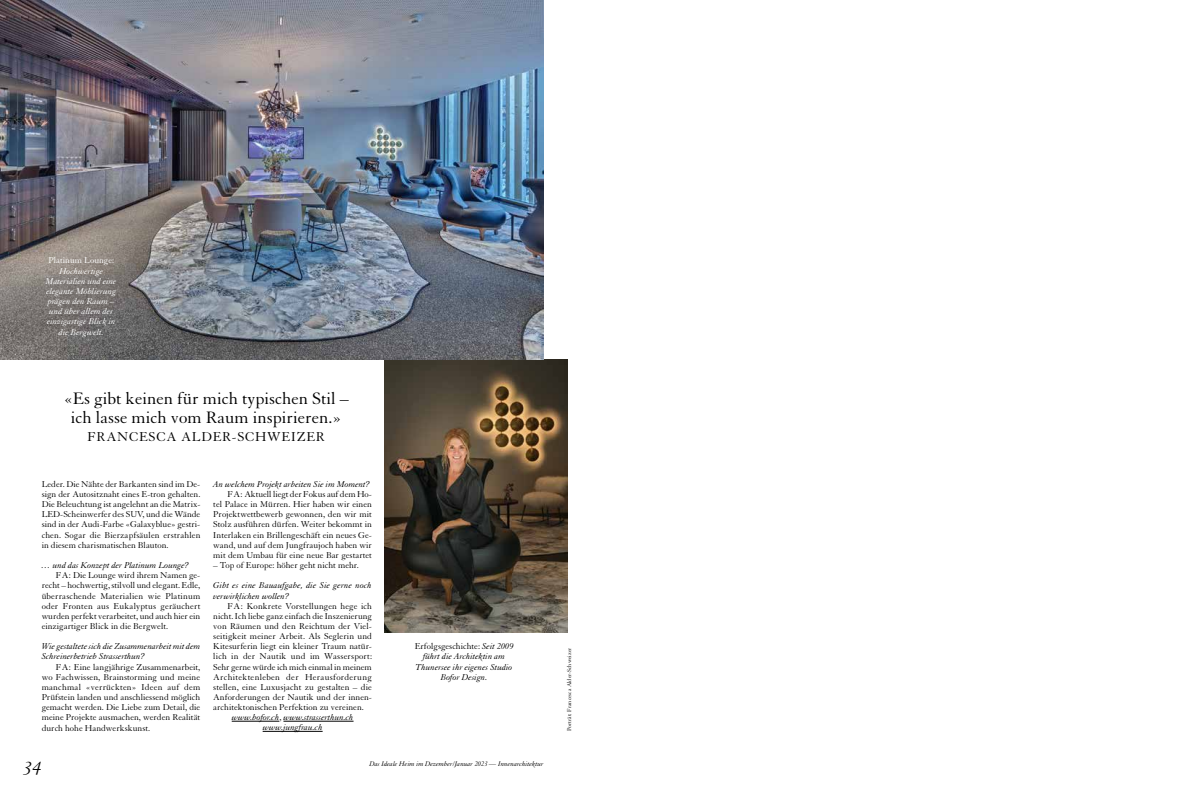
<style>
.page{position:relative;width:1191px;height:794px;background:#fff}
.page>*{position:absolute;margin:0;border:0;box-sizing:border-box;transform-origin:0 0}
.t1{font:20px "Granjon Italic Os F";color:#000}
.t2{font:18px/18.7px "Granjon LT Std";color:#000;text-align:center}
.t3{font:14px "Granjon LT Std";letter-spacing:.05em;color:#000}
.t4{font:9.2px/10.1px "Granjon LT Std";color:#000;text-align:justify}
.t5{font:italic 9.2px/10.1px "Granjon LT Std";color:#000}
.t6{font:italic 9.2px/10.1px "Granjon LT Std";color:#fff;text-align:center}
.t7{font:9.2px "Granjon LT Std";letter-spacing:.025em;color:#000}
.t8{font:9.2px "Granjon LT Std";color:#fff}
.t9{font:italic 7.3px "Granjon LT Std";color:#000}
.t10{font:6px "Granjon LT Std";color:#000}
.s1{font-style:normal}
</style>
<div class="page">
<img style="left:385px;top:360px;width:182px;height:273px">
<img style="left:0;top:0;width:543px;height:360px">
<hr style="left:232px;top:721px;width:47px;height:1px;background:#000">
<hr style="left:283px;top:721px;width:70px;height:1px;background:#000">
<hr style="left:263px;top:731px;width:60px;height:1px;background:#000">
<p class="t8" style="left:48px;top:256px;width:67px">Platinum Lounge:</p>
<p class="t6" style="left:46px;top:266px;width:72px">Hochwertige<br>Materialien und eine elegante Möblierung prägen den Raum – und über allem der einzigartige Blick in die Bergwelt.</p>
<h2 class="t2" style="left:64px;top:389px;width:286px">«Es gibt keinen für mich typischen Stil – ich lasse mich vom Raum inspirieren.»</h2>
<h3 class="t3" style="left:88px;top:429px;width:239px">FRANCESCA ALDER-SCHWEIZER</h3>
<p class="t4" style="left:42px;top:479px;width:160px">Leder. Die Nähte der Barkanten sind im De&shy;sign der Autositznaht eines E-tron gehalten.<br>Die Beleuchtung ist angelehnt an die Matrix-LED-Scheinwerfer des SUV, und die Wände sind in der Audi-Farbe «Galaxyblue» gestri&shy;chen. Sogar die Bierzapfsäulen erstrahlen in diesem charismatischen Blauton.</p>
<p class="t5" style="left:42px;top:560px;width:149px">… und das Konzept der Platinum Lounge?</p>
<p class="t4" style="left:42px;top:570px;width:160px;text-indent:14px">FA: Die Lounge wird ihrem Namen ge&shy;recht – hochwertig, stilvoll und elegant. Edle, überraschende Materialien wie Platinum oder Fronten aus Eukalyptus geräuchert wurden perfekt verarbeitet, und auch hier ein einzigartiger Blick in die Bergwelt.</p>
<p class="t5" style="left:42px;top:641px;width:160px">Wie gestaltete sich die Zusammenarbeit mit dem<br>Schreinerbetrieb Strasserthun?</p>
<p class="t4" style="left:42px;top:662px;width:160px;text-indent:14px">FA: Eine langjährige Zusammenarbeit, wo Fachwissen, Brainstorming und meine manchmal «verrückten» Ideen auf dem Prüfstein landen und anschliessend möglich gemacht werden. Die Liebe zum Detail, die meine Projekte ausmachen, werden Realität durch hohe Handwerkskunst.</p>
<p class="t5" style="left:213px;top:479px;width:158px">An welchem Projekt arbeiten Sie im Moment?</p>
<p class="t4" style="left:213px;top:489px;width:160px;text-indent:14px">FA: Aktuell liegt der Fokus auf dem Ho&shy;tel Palace in Mürren. Hier haben wir einen Projektwettbewerb gewonnen, den wir mit Stolz ausführen dürfen. Weiter bekommt in Interlaken ein Brillengeschäft ein neues Ge&shy;wand, und auf dem Jungfraujoch haben wir mit dem Umbau für eine neue Bar gestartet</p>
<p class="t4" style="left:213px;top:560px;width:147px">– Top of Europe: höher geht nicht mehr.</p>
<p class="t5" style="left:213px;top:580px;width:160px">Gibt es eine Bauaufgabe, die Sie gerne noch verwirklichen wollen?</p>
<p class="t4" style="left:227px;top:601px;width:146px">FA: Konkrete Vorstellungen hege ich</p>
<p class="t4" style="left:213px;top:611px;width:160px">nicht. Ich liebe ganz einfach die Inszenierung</p>
<p class="t4" style="left:213px;top:621px;width:159px">von Räumen und den Reichtum der Viel-</p>
<p class="t4" style="left:213px;top:631px;width:160px">seitigkeit meiner Arbeit. Als Seglerin und</p>
<p class="t4" style="left:213px;top:641px;width:160px">Kitesurferin liegt ein kleiner Traum natür-</p>
<p class="t4" style="left:213px;top:652px;width:160px">lich in der Nautik und im Wassersport:</p>
<p class="t4" style="left:213px;top:662px;width:160px">Sehr gerne würde ich mich einmal in meinem</p>
<p class="t7" style="left:213px;top:672px;width:160px">Architektenleben der Herausforderung</p>
<p class="t4" style="left:213px;top:682px;width:160px">stellen, eine Luxusjacht zu gestalten – die</p>
<p class="t4" style="left:213px;top:692px;width:160px">Anforderungen der Nautik und der innen-</p>
<p class="t4" style="left:213px;top:702px;width:152px">architektonischen Perfektion zu vereinen.</p>
<p class="t5" style="left:232px;top:712px;width:123px">www.bofor.ch<span class="s1">,</span> www.strasserthun.ch</p>
<p class="t5" style="left:263px;top:723px;width:61px">www.jungfrau.ch</p>
<p class="t5" style="left:415px;top:641px;width:100px;text-align:center"><span class="s1">Erfolgsgeschichte:</span> Seit 2009 führt die Architektin am<br>Thunersee ihr eigenes Studio<br>Bofor Design.</p>
<p class="t10" style="left:566px;top:731px;width:85px;rotate:-90deg">Porträt: Francesca Alder-Schweizer</p>
<h1 class="t1" style="left:24px;top:753px;width:19px">34</h1>
<p class="t9" style="left:369px;top:759px;width:176px">Das Ideale Heim im Dezember/Januar 2023 — Innenarchitektur</p>
</div>
